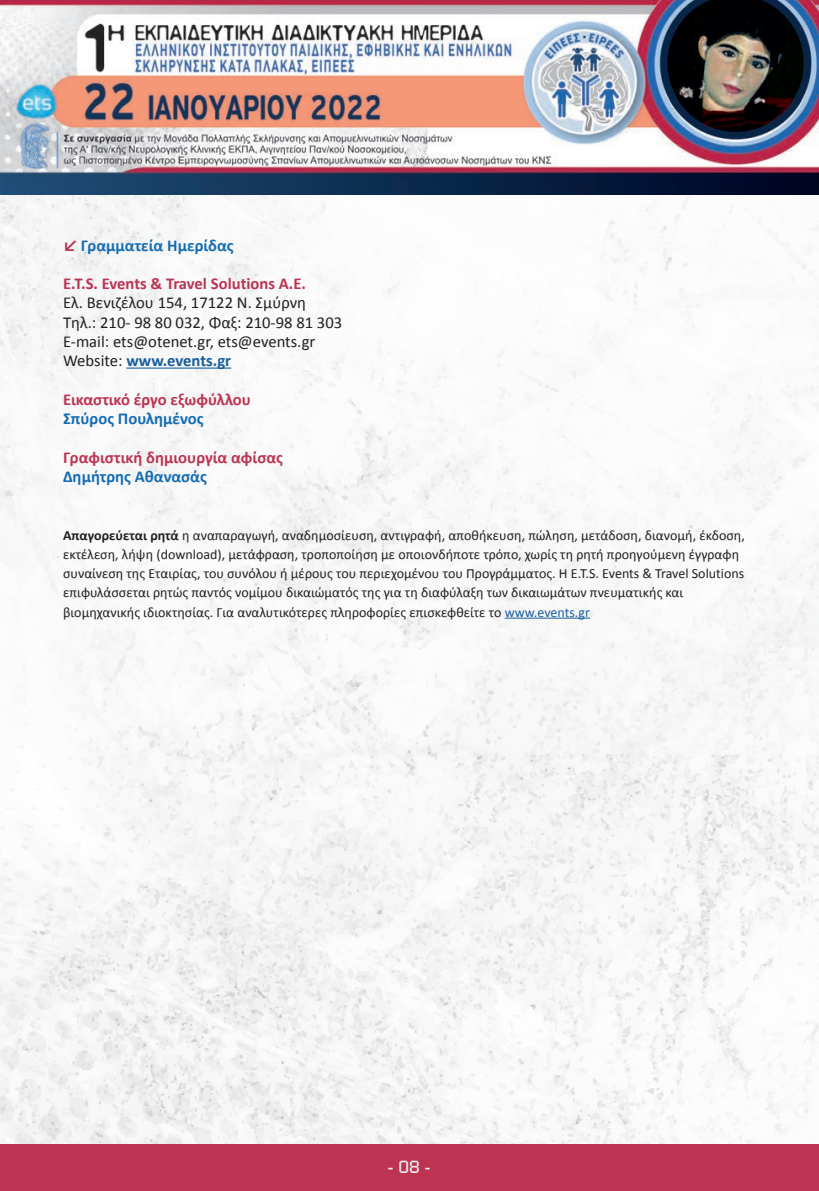
<style>
.page{position:relative;width:819px;height:1191px;background:#fff}
.page>*{position:absolute;margin:0;border:0;box-sizing:border-box;transform-origin:0 0}
.t1{font:17.5px "PF Bevel";color:#ebedf0}
.t2{font:16.62px "Calibri";color:#231f20}
.t3{font:700 16.62px "Calibri";color:#bc3452}
.t4{font:700 16.62px "Calibri";color:#146cb3}
.t5{font:700 16.62px "Calibri";color:#175d9e}
.t6{font:14px/19.2px "Calibri";color:#231f20}
.s1{color:#bc3452}
.s2{font-weight:400;color:#231f20}
.s3{font-weight:700}
.s4{color:#175d9e}
</style>
<div class="page">
<img style="left:0;top:195px;width:819px;height:949px">
<img style="left:0;top:0;width:819px;height:195px">
<div style="left:0;top:1144px;width:819px;height:47px;background:#bc3452"></div>
<hr style="left:126px;top:367px;width:105px;height:2px;background:#175d9e">
<hr style="left:504px;top:617px;width:86px;height:1px;background:#175d9e">
<p class="t4" style="left:63px;top:233px;width:172px"><span class="s1">↙</span> Γραμματεία Ημερίδας</p>
<p class="t3" style="left:63px;top:272px;width:244px">E.T.S. Events &amp; Travel Solutions A.E.</p>
<p class="t2" style="left:63px;top:291px;width:244px">Ελ. Βενιζέλου 154, 17122 Ν. Σμύρνη</p>
<p class="t2" style="left:63px;top:311px;width:281px">Τηλ.: 210- 98 80 032, Φαξ: 210-98 81 303</p>
<p class="t2" style="left:63px;top:330px;width:254px">E-mail: ets@otenet.gr, ets@events.gr</p>
<p class="t5" style="left:63px;top:349px;width:170px"><span class="s2">Website:</span> www.events.gr</p>
<p class="t3" style="left:63px;top:387px;width:189px">Εικαστικό έργο εξωφύλλου</p>
<p class="t4" style="left:63px;top:407px;width:142px">Σπύρος Πουλημένος</p>
<p class="t3" style="left:63px;top:445px;width:221px">Γραφιστική δημιουργία αφίσας</p>
<p class="t4" style="left:63px;top:464px;width:145px">Δημήτρης Αθανασάς</p>
<p class="t6" style="left:63px;top:525px;width:683px"><span class="s3">Απαγορεύεται ρητά</span> η αναπαραγωγή, αναδημοσίευση, αντιγραφή, αποθήκευση, πώληση, μετάδοση, διανομή, έκδοση, εκτέλεση, λήψη (download), μετάφραση, τροποποίηση με οποιονδήποτε τρόπο, χωρίς τη ρητή προηγούμενη έγγραφη συναίνεση της Εταιρίας, του συνόλου ή μέρους του περιεχομένου του Προγράμματος. Η E.T.S. Events &amp; Travel Solutions</p>
<p class="t6" style="left:63px;top:582px;width:621px">επιφυλάσσεται ρητώς παντός νομίμου δικαιώματός της για τη διαφύλαξη των δικαιωμάτων πνευματικής και βιομηχανικής ιδιοκτησίας. Για αναλυτικότερες πληροφορίες επισκεφθείτε το <span class="s4">www.events.gr</span></p>
<p class="t1" style="left:388px;top:1156px;width:44px">- 08 -</p>
</div>
